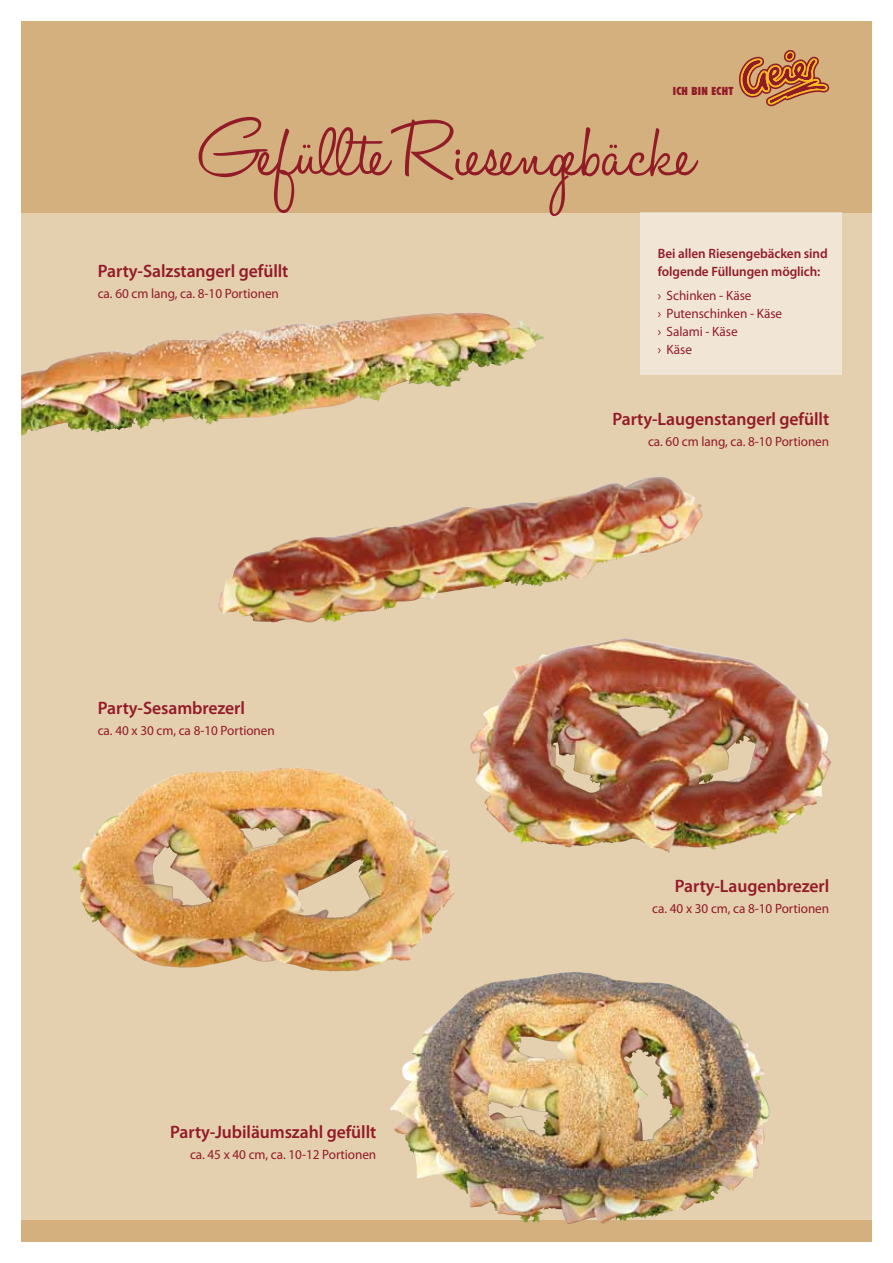
<style>
.page{position:relative;width:893px;height:1263px;background:#fff}
.page>*{position:absolute;margin:0;border:0;box-sizing:border-box;transform-origin:0 0}
.t1{font:90px "Halo Handletter";color:#921b28}
.t2{font:600 18px "Myriad Pro";letter-spacing:-.005em;color:#921b28}
.t3{font:13.5px/18px "Myriad Pro";letter-spacing:-.005em;color:#921b28}
.t4{font:600 13.5px/18px "Myriad Pro";letter-spacing:-.005em;color:#921b28}
.t5{font:900 condensed 11.25px "Futura BT";letter-spacing:.03em;color:#921b28}
</style>
<div class="page">
<img style="left:21px;top:213px;width:851px;height:1007px">
<div style="left:21px;top:21px;width:851px;height:192px;background:#d3b07d"></div>
<div style="left:640px;top:213px;width:202px;height:162px;background:#f1e6d6"></div>
<div style="left:21px;top:1220px;width:851px;height:22px;background:#d3b07d"></div>
<img style="left:390px;top:972px;width:185px;height:207px">
<img style="left:144px;top:767px;width:136px;height:23px">
<img style="left:470px;top:639px;width:147px;height:151px">
<img style="left:218px;top:477px;width:435px;height:140px">
<img style="left:185px;top:313px;width:247px;height:28px">
<svg style="left:303px;top:145px;width:7px;height:3px"></svg>
<svg style="left:609px;top:145px;width:8px;height:3px"></svg>
<svg style="left:739px;top:50px;width:90px;height:56px"></svg>
<p class="t5" style="left:673px;top:85px;width:62px">ICH BIN ECHT</p>
<h1 class="t1" style="left:198px;top:104px;width:498px">Gefullte Riesengebacke</h1>
<h2 class="t2" style="left:98px;top:260px;width:192px">Party-Salzstangerl gefüllt</h2>
<p class="t3" style="left:98px;top:284px;width:183px">ca. 60 cm lang, ca. 8-10 Portionen</p>
<h2 class="t2" style="left:98px;top:697px;width:149px">Party-Sesambrezerl</h2>
<p class="t3" style="left:98px;top:721px;width:178px">ca. 40 x 30 cm, ca 8-10 Portionen</p>
<h2 class="t2" style="left:170px;top:1121px;width:208px">Party-Jubiläumszahl gefüllt</h2>
<p class="t3" style="left:190px;top:1145px;width:188px">ca. 45 x 40 cm, ca. 10-12 Portionen</p>
<p class="t4" style="left:658px;top:244px;width:171px">Bei allen Riesengebäcken sind folgende Füllungen möglich:</p>
<p class="t3" style="left:658px;top:286px;width:126px">› Schinken - Käse<br>› Putenschinken - Käse › Salami - Käse<br>› Käse</p>
<h2 class="t2" style="left:612px;top:407px;width:218px">Party-Laugenstangerl gefüllt</h2>
<p class="t3" style="left:648px;top:432px;width:183px">ca. 60 cm lang, ca. 8-10 Portionen</p>
<h2 class="t2" style="left:675px;top:874px;width:156px">Party-Laugenbrezerl</h2>
<p class="t3" style="left:652px;top:899px;width:178px">ca. 40 x 30 cm, ca 8-10 Portionen</p>
</div>
